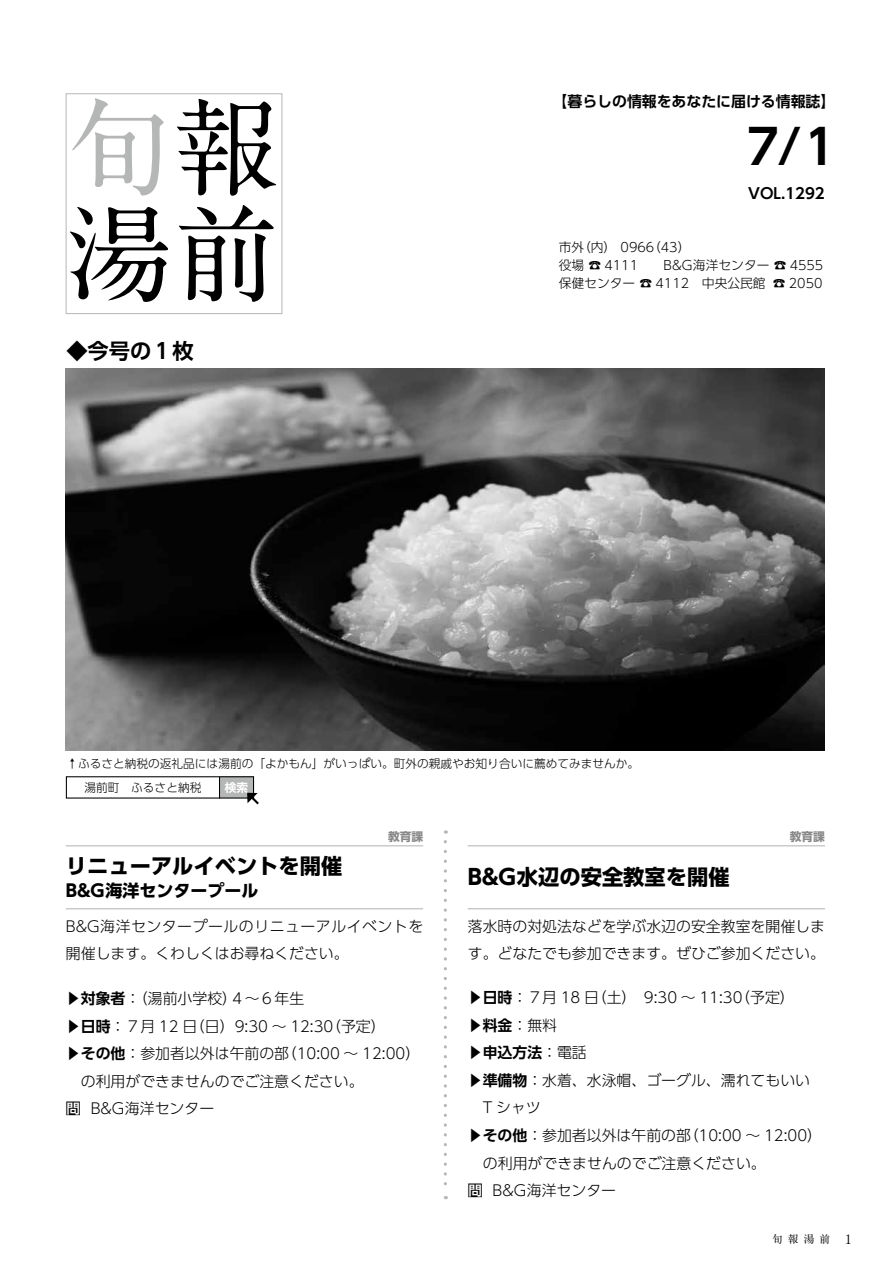
<style>
.page{position:relative;width:893px;height:1263px;background:#fff}
.page>*{position:absolute;margin:0;border:0;box-sizing:border-box;transform-origin:0 0}
.t1{font:700 106.35px/106.4px "A1 Mincho Std";color:#000}
.t2{font:700 47.85px "UD Shin Go Pro De";color:#000}
.t3{font:700 21.3px "UD Shin Go Pro";color:#000}
.t4{font:700 21.3px "UD Shin Go Pro De";color:#000}
.t5{font:700 16.95px "UD Shin Go Pro";color:#000}
.t6{font:300 14.85px/27.6px "UD Shin Go Pro";color:#000}
.t7{font:300 14.85px/27.6px "UD Shin Go Pro";letter-spacing:.035em;color:#000}
.t8{font:700 14.85px/27.6px "UD Shin Go Pro De";color:#000}
.t9{font:300 12.75px/18.1px "UD Shin Go Pro";color:#000}
.t10{font:300 11.7px/23.9px "UD Shin Go Pro";color:#000}
.t11{font:700 11.7px "UD Shin Go Pro";color:#898989}
.t12{font:700 11.7px "UD Shin Go Pro De";color:#fff}
.t13{font:700 10.65px "A1 Mincho Std";color:#000}
.s1{color:#b5b6b6}
.s2{font-family:"UD Shin Go Pro De";font-weight:700}
.s3{font-family:"UD Shin Go Pro";font-weight:300}
.s4{font-size:12.75px}
</style>
<div class="page">
<div style="left:66px;top:94px;width:216px;height:220px;border:1px solid #b5b6b6"></div>
<svg style="left:444px;top:842px;width:3px;height:357px"></svg>
<hr style="left:66px;top:908px;width:357px;height:1px;background:#b5b6b6">
<hr style="left:66px;top:845px;width:357px;height:1px;background:#b5b6b6">
<hr style="left:468px;top:908px;width:357px;height:1px;background:#b5b6b6">
<hr style="left:468px;top:845px;width:357px;height:1px;background:#b5b6b6">
<img style="left:66px;top:368px;width:759px;height:383px">
<div style="left:220px;top:777px;width:34px;height:21px;background:#b5b6b6"></div>
<div style="left:219px;top:776px;width:35px;height:22px;border:1px solid #000"></div>
<svg style="left:247px;top:793px;width:12px;height:12px"></svg>
<h1 class="t1" style="left:66px;top:80px;width:214px"><span class="s1">旬</span>報湯前</h1>
<h3 class="t4" style="left:66px;top:333px;width:129px">◆今号の１枚</h3>
<p class="t8" style="left:553px;top:87px;width:284px">【暮らしの情報をあなたに届ける情報誌】</p>
<h2 class="t2" style="left:739px;top:107px;width:107px">７/１</h2>
<p class="t8" style="left:748px;top:179px;width:78px">VOL.1292</p>
<p class="t9" style="left:559px;top:238px;width:278px">市外（内） 0966（43）<br>役場 ☎ 4111　 B&amp;G海洋センター ☎ 4555保健センター ☎ 4112　中央公民館 ☎ 2050　</p>
<p class="t10" style="left:84px;top:751px;width:556px;text-indent:-18px">↑ふるさと納税の返礼品には湯前の「よかもん」がいっぱい。町外の親戚やお知り合いに薦めてみませんか。湯前町　ふるさと納税</p>
<p class="t12" style="left:225px;top:778px;width:25px">検索</p>
<p class="t11" style="left:388px;top:827px;width:37px">教育課</p>
<p class="t11" style="left:790px;top:827px;width:37px">教育課</p>
<h3 class="t3" style="left:66px;top:849px;width:278px">リニューアルイベントを開催</h3>
<p class="t5" style="left:66px;top:877px;width:194px">B&amp;G海洋センタープール</p>
<p class="t7" style="left:66px;top:912px;width:359px">B&amp;G海洋センタープールのリニューアルイベントを開催します。くわしくはお尋ねください。</p>
<p class="t6" style="left:66px;top:984px;width:356px"><span class="s2">▶対象者</span>：（湯前小学校）４～６年生<br><span class="s2">▶日時</span>：７月 12 日（日）　9:30 ～ 12:30（予定）<br><span class="s2">▶その他</span>：参加者以外は午前の部（10:00 ～ 12:00）　の利用ができませんのでご注意ください。<br><span class="s2">問</span> B&amp;G海洋センター</p>
<h3 class="t3" style="left:468px;top:860px;width:263px">B&amp;G水辺の安全教室を開催</h3>
<p class="t6" style="left:468px;top:912px;width:359px">落水時の対処法などを学ぶ水辺の安全教室を開催します。どなたでも参加できます。ぜひご参加ください。</p>
<p class="t6" style="left:468px;top:983px;width:328px"><span class="s2">▶日時</span>：７月 18 日（土）　9:30 ～ 11:30（予定）</p>
<p class="t8" style="left:468px;top:1011px;width:121px">▶料金<span class="s3">：無料<br></span>▶申込方法<span class="s3">：電話</span></p>
<p class="t6" style="left:468px;top:1066px;width:356px"><span class="s2">▶準備物</span>：水着、水泳帽、ゴーグル、濡れてもいい　T シャツ<br><span class="s2">▶その他</span>：参加者以外は午前の部（10:00 ～ 12:00）　　の利用ができませんのでご注意ください。<br><span class="s2">問</span> B&amp;G海洋センター</p>
<p class="t13" style="left:772px;top:1230px;width:81px">旬報湯前 <span class="s4">1</span></p>
</div>
